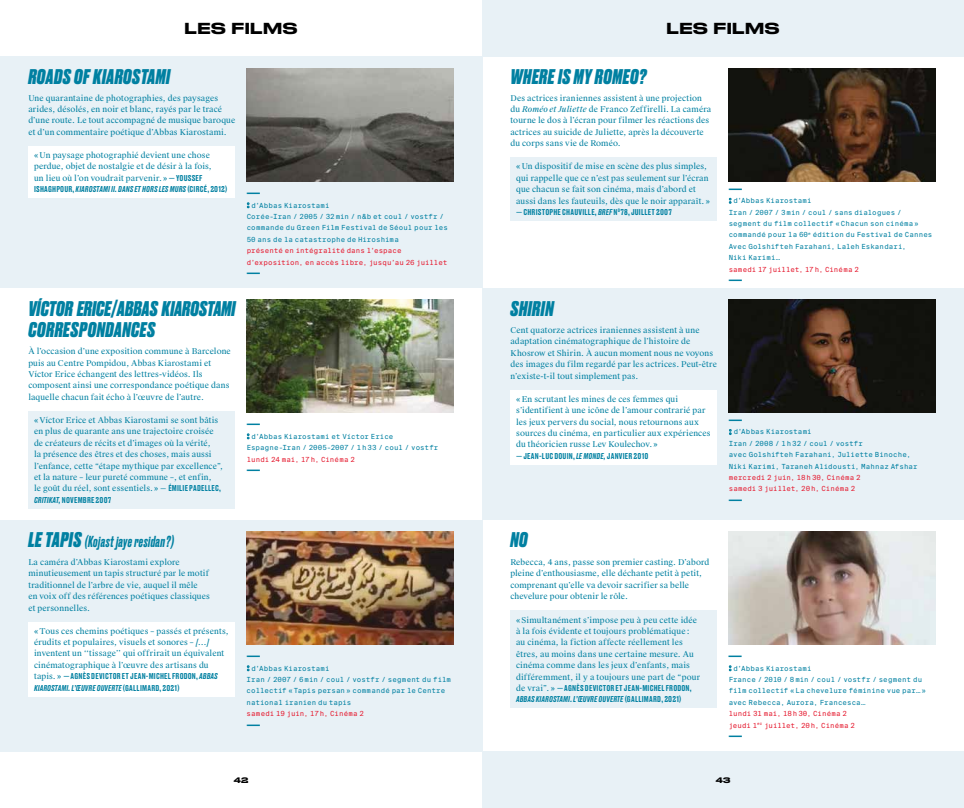
<style>
.page{position:relative;width:964px;height:808px;background:#fff}
.page>*{position:absolute;margin:0;border:0;box-sizing:border-box;transform-origin:0 0}
.t1{font:italic 800 20px/21px "Druk";letter-spacing:.01em;color:#0080a1}
.t2{font:italic 800 20px "Druk";letter-spacing:.03em;color:#0080a1}
.t3{font:italic 500 15px "Druk";letter-spacing:.03em;color:#0080a1}
.t4{font:500 15px "Druk Wide";letter-spacing:.03em;color:#000}
.t5{font:9px "Druk Wide Super";color:#0080a1}
.t6{font:8px/11.4px "Suisse Works";letter-spacing:.015em;color:#0080a1}
.t7{font:500 8px/11.4px "Druk Text";letter-spacing:.02em;color:#0080a1}
.t8{font:italic 500 8px "Druk Text";letter-spacing:.005em;color:#0080a1}
.t9{font:500 7.5px "Druk Wide";color:#000}
.t10{font:7px/11.4px "Suisse Intl Mono";letter-spacing:.005em;color:#0080a1}
.t11{font:7px/11.4px "Suisse Intl Mono";letter-spacing:.005em;color:#e51a2f}
.s1{font-family:"Druk Text";font-weight:500}
.s2{font-style:normal}
.s3{font-style:italic}
.s4{font-family:"Suisse Works";font-weight:700;font-size:9px}
.s5{font-weight:800;font-size:20px}
.s6{font-family:"Suisse Works";font-weight:400}
</style>
<div class="page">
<div style="left:482px;top:288px;width:482px;height:231px;background:#e8f1f6"></div>
<div style="left:482px;top:0;width:482px;height:57px;background:#e8f1f6"></div>
<div style="left:482px;top:751px;width:482px;height:57px;background:#e8f1f6"></div>
<div style="left:0;top:57px;width:482px;height:231px;background:#e8f1f6"></div>
<div style="left:0;top:520px;width:482px;height:231px;background:#e8f1f6"></div>
<img style="left:729px;top:68px;width:206px;height:113px">
<img style="left:729px;top:299px;width:206px;height:113px">
<img style="left:729px;top:531px;width:206px;height:113px">
<div style="left:510px;top:390px;width:207px;height:74px;background:#fff"></div>
<div style="left:510px;top:158px;width:207px;height:63px;background:#e8f1f6"></div>
<div style="left:510px;top:611px;width:207px;height:97px;background:#e8f1f6"></div>
<img style="left:247px;top:531px;width:206px;height:113px">
<div style="left:28px;top:622px;width:207px;height:74px;background:#fff"></div>
<div style="left:28px;top:411px;width:207px;height:97px;background:#e8f1f6"></div>
<div style="left:28px;top:146px;width:207px;height:52px;background:#fff"></div>
<img style="left:247px;top:68px;width:206px;height:113px">
<img style="left:247px;top:299px;width:206px;height:113px">
<h1 class="t2" style="left:28px;top:63px;width:143px">ROADS OF KIAROSTAMI</h1>
<h2 class="t4" style="left:185px;top:16px;width:114px">LES FILMS</h2>
<p class="t6" style="left:28px;top:92px;width:208px">Une quarantaine de photographies, des paysages arides, désolés, en noir et blanc, rayés par le tracé d’une route. Le tout accompagné de musique baroque et d’un commentaire poétique d’Abbas Kiarostami.</p>
<p class="t6" style="left:34px;top:149px;width:179px">«Un paysage photographié devient une chose perdue, objet de nostalgie et de désir à la fois, un lieu où l’on voudrait parvenir.» <span class="s1">—YOUSSEF</span></p>
<p class="t8" style="left:34px;top:183px;width:195px"><span class="s2">ISHAGHPOUR,</span> KIAROSTAMI II. DANS ET HORS LES MURS <span class="s2">(CIRCÉ, 2012)</span></p>
<h1 class="t1" style="left:28px;top:297px;width:209px">VÍCTOR ERICE / ABBAS KIAROSTAMI<br>CORRESPONDANCES</h1>
<p class="t6" style="left:28px;top:346px;width:204px">À l’occasion d’une exposition commune à Barcelone puis au Centre Pompidou, Abbas Kiarostami et Víctor Erice échangent des lettres-vidéos. Ils composent ainsi une correspondance poétique dans laquelle chacun fait écho à l’œuvre de l’autre.</p>
<p class="t6" style="left:34px;top:415px;width:191px">«Víctor Erice et Abbas Kiarostami se sont bâtis en plus de quarante ans une trajectoire croisée de créateurs de récits et d’images où la vérité,<br>la présence des êtres et des choses, mais aussi l’enfance, cette “étape mythique par excellence”, et la nature – leur pureté commune –, et enfin,<br>le goût du réel, sont essentiels.» — <span class="s1">ÉMILIE PADELLEC,</span></p>
<p class="t7" style="left:34px;top:493px;width:79px"><span class="s3">CRITIKAT,</span> NOVEMBRE 2007</p>
<p class="t5" style="left:247px;top:185px;width:15px">—</p>
<p class="t10" style="left:247px;top:199px;width:203px"><span class="s4">:</span> d’Abbas Kiarostami<br>Corée-Iran / 2005 / 32min / n&amp;b et coul / vostfr / commande du Green Film Festival de Séoul pour les 50 ans de la catastrophe de Hiroshima</p>
<p class="t11" style="left:247px;top:245px;width:202px">présenté en intégralité dans l’espace d’exposition, en accès libre, jusqu’au 26 juillet</p>
<p class="t5" style="left:247px;top:265px;width:15px">—</p>
<p class="t5" style="left:247px;top:416px;width:15px">—</p>
<p class="t10" style="left:247px;top:431px;width:193px"><span class="s4">:</span> d’Abbas Kiarostami et Víctor Erice<br>Espagne-Iran / 2005-2007 / 1h33 / coul / vostfr</p>
<p class="t11" style="left:247px;top:453px;width:110px">lundi 24 mai, 17h, Cinéma 2</p>
<p class="t5" style="left:247px;top:462px;width:15px">—</p>
<h2 class="t3" style="left:28px;top:532px;width:147px"><span class="s5">LE TAPIS</span> (Kojast jaye residan ?)</h2>
<p class="t6" style="left:28px;top:557px;width:183px">La caméra d’Abbas Kiarostami explore minutieusement un tapis structuré par le motif traditionnel de l’arbre de vie, auquel il mêle<br>en voix off des références poétiques classiques et personnelles.</p>
<p class="t6" style="left:34px;top:625px;width:196px">«Tous ces chemins poétiques – passés et présents, érudits et populaires, visuels et sonores – <span class="s3">[…] </span>inventent un ‘‘tissage’’ qui offrirait un équivalent cinématographique à l’œuvre des artisans du</p>
<p class="t7" style="left:34px;top:670px;width:185px"><span class="s6">tapis.»</span> —AGNÈS DEVICTOR ET JEAN-MICHEL FRODON, <span class="s3">ABBAS<br>KIAROSTAMI. L’ŒUVRE OUVERTE</span> (GALLIMARD, 2021)</p>
<p class="t5" style="left:247px;top:648px;width:15px">—</p>
<p class="t10" style="left:247px;top:662px;width:206px"><span class="s4">:</span> d’Abbas Kiarostami<br>Iran / 2007 / 6min / coul / vostfr / segment du film collectif «Tapis persan» commandé par le Centre national iranien du tapis</p>
<p class="t11" style="left:247px;top:708px;width:119px">samedi 19 juin, 17h, Cinéma 2</p>
<p class="t5" style="left:247px;top:717px;width:15px">—</p>
<h1 class="t2" style="left:510px;top:63px;width:137px">WHERE IS MY ROMEO?</h1>
<h2 class="t4" style="left:666px;top:16px;width:114px">LES FILMS</h2>
<p class="t6" style="left:510px;top:92px;width:202px">Des actrices iraniennes assistent à une projection du <span class="s3">Roméo et Juliette</span> de Franco Zeffirelli. La caméra tourne le dos à l’écran pour filmer les réactions des actrices au suicide de Juliette, après la découverte du corps sans vie de Roméo.</p>
<p class="t6" style="left:516px;top:161px;width:195px">«Un dispositif de mise en scène des plus simples, qui rappelle que ce n’est pas seulement sur l’écran que chacun se fait son cinéma, mais d’abord et aussi dans les fauteuils, dès que le noir apparaît.»</p>
<p class="t7" style="left:516px;top:206px;width:157px">—CHRISTOPHE CHAUVILLE, <span class="s3">BREF</span> N<sup>O</sup> 78, JUILLET 2007</p>
<h1 class="t2" style="left:510px;top:294px;width:45px">SHIRIN</h1>
<p class="t6" style="left:510px;top:325px;width:208px">Cent quatorze actrices iraniennes assistent à une adaptation cinématographique de l’histoire de Khosrow et Shirin. À aucun moment nous ne voyons des images du film regardé par les actrices. Peut-être n’existe-t-il tout simplement pas.</p>
<p class="t6" style="left:516px;top:393px;width:196px">«En scrutant les mines de ces femmes qui s’identifient à une icône de l’amour contrarié par les jeux pervers du social, nous retournons aux sources du cinéma, en particulier aux expériences du théoricien russe Lev Koulechov.»</p>
<p class="t7" style="left:516px;top:450px;width:134px">—JEAN-LUC DOUIN, <span class="s3">LE MONDE,</span> JANVIER 2010</p>
<p class="t5" style="left:729px;top:181px;width:15px">—</p>
<p class="t10" style="left:729px;top:195px;width:205px"><span class="s4">:</span> d’Abbas Kiarostami<br>Iran / 2007 / 3min / coul / sans dialogues / segment du film collectif «Chacun son cinéma» commandé pour la 60<sup>e</sup> édition du Festival de Cannes Avec Golshifteh Farahani, Laleh Eskandari,<br>Niki Karimi…</p>
<p class="t11" style="left:729px;top:263px;width:132px">samedi 17 juillet, 17h, Cinéma 2</p>
<p class="t5" style="left:729px;top:272px;width:15px">—</p>
<p class="t5" style="left:729px;top:412px;width:15px">—</p>
<p class="t10" style="left:729px;top:426px;width:190px"><span class="s4">:</span> d’Abbas Kiarostami<br>Iran / 2008 / 1h32 / coul / vostfr<br>avec Golshifteh Farahani, Juliette Binoche, Niki Karimi, Taraneh Alidousti, Mahnaz Afshar</p>
<p class="t11" style="left:729px;top:472px;width:133px">mercredi 2 juin, 18h30, Cinéma 2 samedi 3 juillet, 20h, Cinéma 2</p>
<p class="t5" style="left:729px;top:492px;width:15px">—</p>
<h1 class="t2" style="left:510px;top:526px;width:19px">NO</h1>
<p class="t6" style="left:510px;top:557px;width:200px">Rebecca, 4 ans, passe son premier casting. D’abord pleine d’enthousiasme, elle déchante petit à petit, comprenant qu’elle va devoir sacrifier sa belle chevelure pour obtenir le rôle.</p>
<p class="t6" style="left:516px;top:614px;width:186px">«Simultanément s’impose peu à peu cette idée à la fois évidente et toujours problématique : au cinéma, la fiction affecte réellement les êtres, au moins dans une certaine mesure. Au cinéma comme dans les jeux d’enfants, mais différemment, il y a toujours une part de “pour</p>
<p class="t7" style="left:516px;top:682px;width:177px"><span class="s6">de vrai”.»</span> —AGNÈS DEVICTOR ET JEAN-MICHEL FRODON,<br><span class="s3">ABBAS KIAROSTAMI. L’ŒUVRE OUVERTE</span> (GALLIMARD, 2021)</p>
<p class="t5" style="left:728px;top:648px;width:15px">—</p>
<p class="t10" style="left:729px;top:662px;width:199px"><span class="s4">:</span> d’Abbas Kiarostami<br>France / 2010 / 8min / coul / vostfr / segment du film collectif «La chevelure féminine vue par…» avec Rebecca, Aurora, Francesca…</p>
<p class="t11" style="left:729px;top:708px;width:128px">lundi 31 mai, 18h30, Cinéma 2 jeudi 1<sup>er</sup> juillet, 20h, Cinéma 2</p>
<p class="t5" style="left:729px;top:728px;width:15px">—</p>
<p class="t9" style="left:234px;top:774px;width:16px">42</p>
<p class="t9" style="left:716px;top:774px;width:16px">43</p>
</div>
